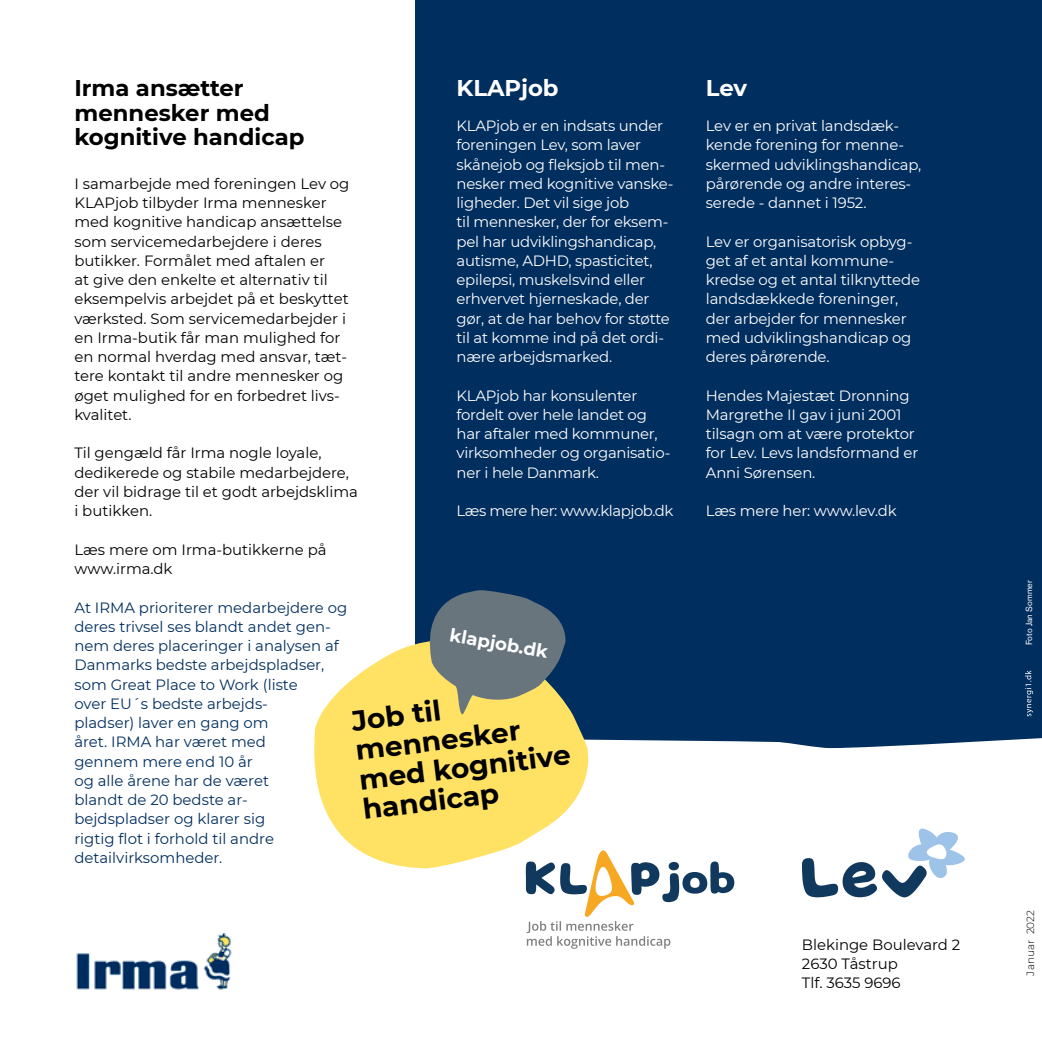
<style>
.page{position:relative;width:1042px;height:1042px;background:#fff}
.page>*{position:absolute;margin:0;border:0;box-sizing:border-box;transform-origin:0 0}
.t1{font:700 28px/29.8px "Montserrat";color:#000}
.t2{font:700 22.75px/24.5px "Montserrat";color:#000}
.t3{font:700 22.75px "Montserrat";color:#fff}
.t4{font:700 18.03px "Montserrat";color:#fff}
.t5{font:14.88px/19.2px "Montserrat";letter-spacing:-.015em;color:#fff}
.t6{font:14.88px/19.2px "Montserrat";color:#000}
.t7{font:14.88px/19.2px "Montserrat";color:#002e5e}
.t8{font:300 10.5px "Montserrat";color:#000}
.t9{font:8.75px "Akzidenz Grotesk BE";color:#fff}
</style>
<div class="page">
<div style="left:0;top:0;width:1042px;height:836px;background:#002e5e"></div>
<div style="left:0;top:738px;width:1042px;height:160px;background:#fff"></div>
<svg style="left:1025px;top:670px;width:8px;height:46px"></svg>
<div style="left:0;top:0;width:414px;height:760px;background:#fff"></div>
<img style="left:76px;top:933px;width:156px;height:57px">
<svg style="left:306px;top:635px;width:292px;height:236px;fill:#ffe163"></svg>
<svg style="left:420px;top:590px;width:148px;height:125px"></svg>
<svg style="left:526px;top:850px;width:208px;height:99px"></svg>
<svg style="left:802px;top:828px;width:163px;height:69px"></svg>
<h2 class="t3" style="left:456px;top:72px;width:104px">KLAPjob</h2>
<p class="t5" style="left:456px;top:116px;width:218px">KLAPjob er en indsats under foreningen Lev, som laver skånejob og fleksjob til men&shy;nesker med kognitive vanske&shy;ligheder. Det vil sige job<br>til mennesker, der for eksem&shy;pel har udviklingshandicap, autisme, ADHD, spasticitet, epilepsi, muskelsvind eller erhvervet hjerneskade, der gør, at de har behov for støtte til at komme ind på det ordi&shy;nære arbejdsmarked.</p>
<p class="t5" style="left:456px;top:385px;width:215px">KLAPjob har konsulenter fordelt over hele landet og har aftaler med kommuner, virksomheder og organisatio&shy;ner i hele Danmark.</p>
<p class="t5" style="left:456px;top:501px;width:218px">Læs mere her: www.klapjob.dk</p>
<h2 class="t2" style="left:74px;top:75px;width:232px">Irma ansætter mennesker med kognitive handicap</h2>
<p class="t6" style="left:74px;top:173px;width:277px">I samarbejde med foreningen Lev og KLAPjob tilbyder Irma mennesker med kognitive handicap ansættelse som servicemedarbejdere i deres butikker. Formålet med aftalen er<br>at give den enkelte et alternativ til eksempelvis arbejdet på et beskyttet værksted. Som servicemedarbejder i en Irma-butik får man mulighed for en normal hverdag med ansvar, tæt&shy;tere kontakt til andre mennesker og øget mulighed for en forbedret livs&shy;kvalitet.</p>
<p class="t6" style="left:74px;top:443px;width:285px">Til gengæld får Irma nogle loyale, dedikerede og stabile medarbejdere, der vil bidrage til et godt arbejdsklima i butikken.</p>
<p class="t6" style="left:74px;top:539px;width:253px">Læs mere om Irma-butikkerne på www.irma.dk</p>
<p class="t7" style="left:74px;top:597px;width:274px">At IRMA prioriterer medarbejdere og deres trivsel ses blandt andet gen&shy;nem deres placeringer i analysen af<br>Danmarks bedste arbejdspladser, som Great Place to Work (liste<br>over EU´s bedste arbejds-<br>pladser) laver en gang om<br>året. IRMA har været med<br>gennem mere end 10 år<br>og alle årene har de været<br>blandt de 20 bedste ar-<br>bejdspladser og klarer sig<br>rigtig flot i forhold til andre detailvirksomheder.</p>
<p class="t4" style="left:452px;top:622px;width:101px;rotate:10deg">klapjob.dk</p>
<h1 class="t1" style="left:350px;top:705px;width:214px;rotate:-7deg">Job til mennesker med kognitive handicap</h1>
<h2 class="t3" style="left:706px;top:72px;width:43px">Lev</h2>
<p class="t5" style="left:706px;top:116px;width:217px">Lev er en privat landsdæk&shy;kende forening for menne&shy;skermed udviklingshandicap, pårørende og andre interes&shy;serede - dannet i 1952.</p>
<p class="t5" style="left:706px;top:231px;width:216px">Lev er organisatorisk opbyg&shy;get af et antal kommune&shy;kredse og et antal tilknyttede landsdækkede foreninger, der arbejder for mennesker med udviklingshandicap og deres pårørende.</p>
<p class="t5" style="left:706px;top:385px;width:214px">Hendes Majestæt Dronning<br>Margrethe II gav i juni 2001 tilsagn om at være protektor for Lev. Levs landsformand er<br>Anni Sørensen.</p>
<p class="t5" style="left:706px;top:501px;width:192px">Læs mere her: www.lev.dk</p>
<p class="t6" style="left:802px;top:934px;width:160px">Blekinge Boulevard 2<br>2630 Tåstrup<br>Tlf. 3635 9696</p>
<p class="t9" style="left:1024px;top:645px;width:66px;rotate:-90deg">Foto Jan Sommer</p>
<p class="t8" style="left:1023px;top:975px;width:67px;rotate:-90deg">Januar 2022</p>
</div>
